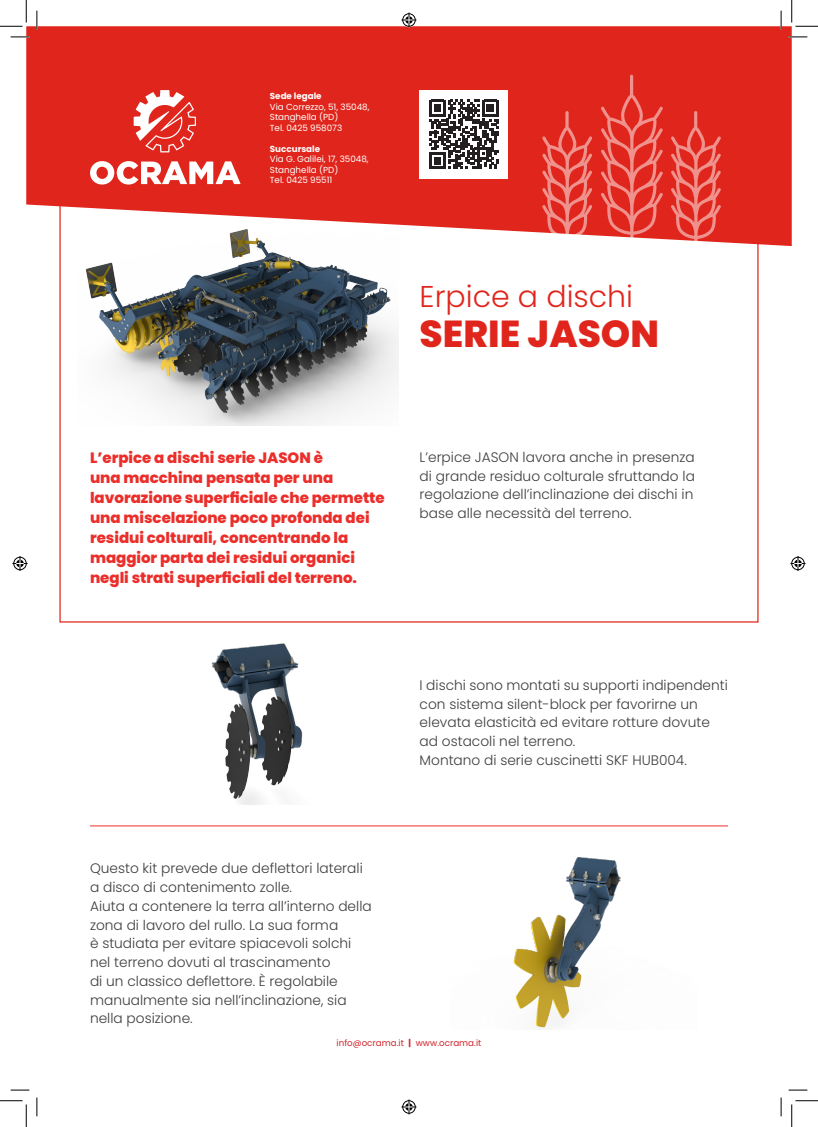
<style>
.page{position:relative;width:818px;height:1127px;background:#fff}
.page>*{position:absolute;margin:0;border:0;box-sizing:border-box;transform-origin:0 0}
.t1{font:800 37.5px "Poppins";color:#e0261c}
.t2{font:300 30px "Poppins";color:#e0261c}
.t3{font:800 15px/20px "Poppins";color:#eb2e2a}
.t4{font:300 13.75px/18.8px "Poppins";color:#3e3e3f}
.t5{font:8.75px "Poppins";color:#fff}
.t6{font:8.75px "Poppins";color:#d1232a}
.t7{font:700 8.75px "Poppins";color:#fff}
.s1{font-weight:700}
</style>
<div class="page">
<img style="left:86px;top:246px;width:312px;height:179px">
<img style="left:211px;top:643px;width:92px;height:161px">
<img style="left:513px;top:857px;width:108px;height:171px">
<hr style="left:90px;top:825px;width:638px;height:1px;background:#eb2e2a">
<svg style="left:26px;top:26px;width:766px;height:220px;background:#e33e35"></svg>
<svg style="left:90px;top:161px;width:151px;height:23px"></svg>
<svg style="left:134px;top:90px;width:62px;height:62px"></svg>
<div style="left:420px;top:90px;width:88px;height:89px;background:#fff"></div>
<svg style="left:429px;top:100px;width:70px;height:69px"></svg>
<svg style="left:542px;top:111px;width:50px;height:135px;background:#e75951"></svg>
<svg style="left:601px;top:75px;width:62px;height:171px;background:#e54c44"></svg>
<svg style="left:671px;top:111px;width:50px;height:135px;background:#e54f47"></svg>
<svg style="left:11px;top:36px;width:18px;height:2px"></svg>
<svg style="left:788px;top:36px;width:19px;height:2px"></svg>
<svg style="left:11px;top:1089px;width:18px;height:1px"></svg>
<svg style="left:788px;top:1089px;width:19px;height:1px"></svg>
<svg style="left:36px;top:11px;width:2px;height:18px"></svg>
<svg style="left:36px;top:1097px;width:2px;height:18px"></svg>
<svg style="left:780px;top:11px;width:2px;height:18px"></svg>
<svg style="left:780px;top:1097px;width:2px;height:18px"></svg>
<svg style="left:0;top:0;width:27px;height:27px"></svg>
<svg style="left:0;top:1100px;width:27px;height:26px"></svg>
<svg style="left:791px;top:0;width:27px;height:27px"></svg>
<svg style="left:791px;top:1100px;width:27px;height:26px"></svg>
<svg style="left:401px;top:13px;width:15px;height:15px"></svg>
<svg style="left:401px;top:1099px;width:15px;height:15px"></svg>
<svg style="left:13px;top:556px;width:15px;height:15px"></svg>
<svg style="left:790px;top:556px;width:15px;height:15px"></svg>
<p class="t7" style="left:270px;top:91px;width:53px">Sede legale</p>
<p class="t5" style="left:270px;top:102px;width:101px">Via Correzzo, 51, 35048,</p>
<p class="t5" style="left:270px;top:112px;width:70px">Stanghella (PD)</p>
<p class="t5" style="left:270px;top:123px;width:74px">Tel. 0425 958073</p>
<p class="t7" style="left:270px;top:144px;width:52px">Succursale</p>
<p class="t5" style="left:270px;top:154px;width:100px">Via G. Galilei, 17, 35048,</p>
<p class="t5" style="left:270px;top:165px;width:70px">Stanghella (PD)</p>
<p class="t5" style="left:270px;top:175px;width:64px">Tel. 0425 95511</p>
<p class="t2" style="left:420px;top:279px;width:215px">Erpice a dischi</p>
<p class="t1" style="left:420px;top:312px;width:241px">SERIE JASON</p>
<p class="t3" style="left:90px;top:448px;width:296px">L’erpice a dischi serie JASON è<br>una macchina pensata per una lavorazione superficiale che permette una miscelazione poco profonda dei residui colturali, concentrando la maggior parta dei residui organici negli strati superficiali del terreno.</p>
<p class="t4" style="left:420px;top:447px;width:277px;text-align:justify">L’erpice JASON lavora anche in presenza di grande residuo colturale sfruttando la regolazione dell’inclinazione dei dischi in base alle necessità del terreno.</p>
<p class="t4" style="left:90px;top:859px;width:274px">Questo kit prevede due deflettori laterali</p>
<p class="t4" style="left:90px;top:877px;width:204px">a disco di contenimento zolle.</p>
<p class="t4" style="left:90px;top:896px;width:283px">Aiuta a contenere la terra all’interno della zona di lavoro del rullo. La sua forma</p>
<p class="t4" style="left:90px;top:934px;width:263px">è studiata per evitare spiacevoli solchi nel terreno dovuti al trascinamento<br>di un classico deflettore. È regolabile manualmente sia nell’inclinazione, sia</p>
<p class="t4" style="left:90px;top:1009px;width:104px">nella posizione.</p>
<p class="t4" style="left:420px;top:675px;width:310px">I dischi sono montati su supporti indipendenti con sistema silent-block per favorirne un elevata elasticità ed evitare rotture dovute ad ostacoli nel terreno.</p>
<p class="t4" style="left:420px;top:750px;width:269px">Montano di serie cuscinetti SKF HUB004.</p>
<p class="t6" style="left:337px;top:1037px;width:146px">info@ocrama.it <span class="s1">|</span> www.ocrama.it</p>
</div>
